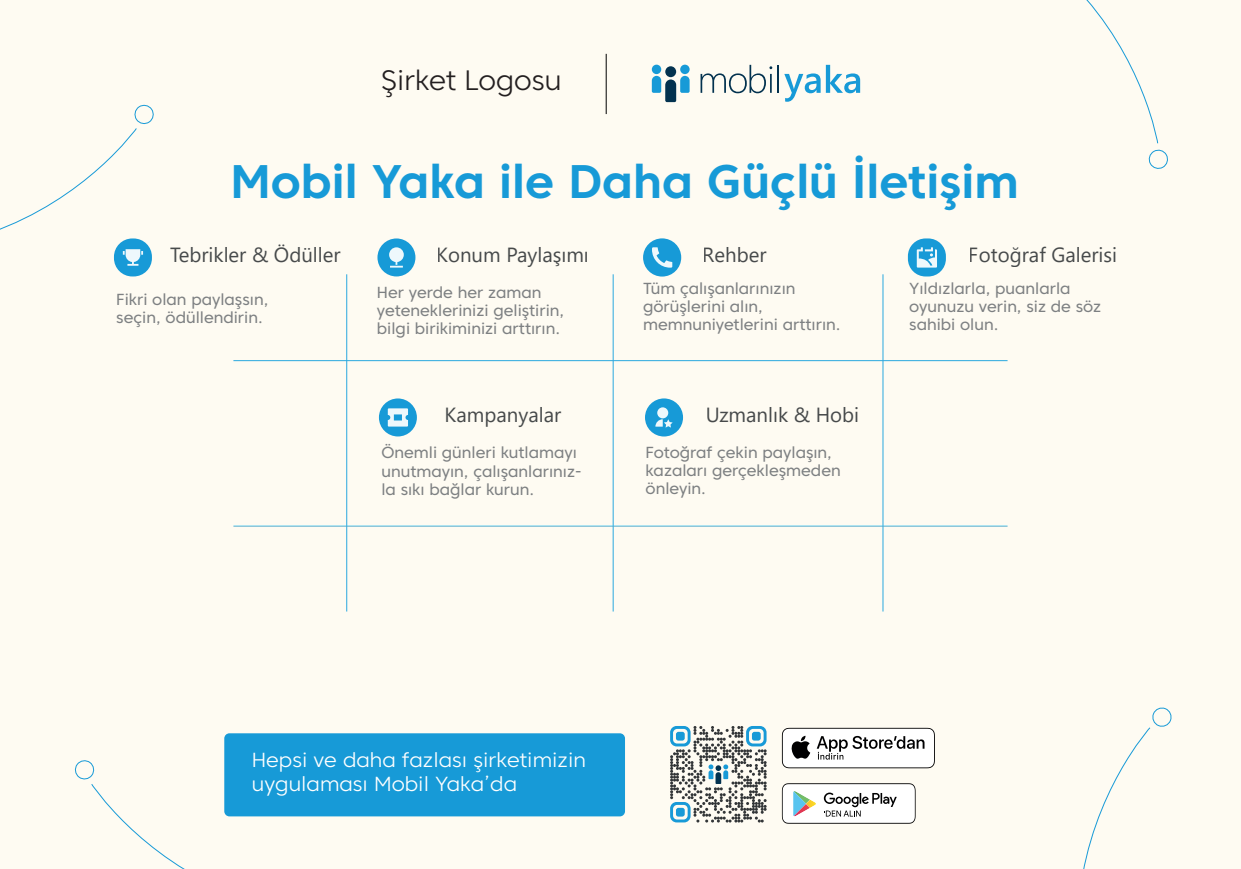
<style>
.page{position:relative;width:1241px;height:869px;background:#fff}
.page>*{position:absolute;margin:0;border:0;box-sizing:border-box;transform-origin:0 0}
.t1{font:700 46.99px "Core Sans C 65";color:#179ad7}
.t2{font:300 28px "Core Sans C 35";color:#231f20}
.t3{font:20.39px "Segoe UI";color:#474a4b}
.t4{font:300 20.3px/24.3px "Core Sans C 35";color:#fff}
.t5{font:15.92px/18.2px "Core Sans C 45";color:#7d8082}
</style>
<div class="page">
<div style="left:0;top:0;width:1240px;height:868px;background:#fefbf2"></div>
<div style="left:651px;top:65px;width:10px;height:9px;background:#179ad7;border-radius:50%"></div>
<div style="left:680px;top:65px;width:9px;height:9px;background:#179ad7;border-radius:50%"></div>
<div style="left:665px;top:66px;width:11px;height:11px;background:#03324f;border-radius:50%"></div>
<svg style="left:651px;top:76px;width:38px;height:26px"></svg>
<svg style="left:784px;top:65px;width:76px;height:37px"></svg>
<svg style="left:700px;top:65px;width:78px;height:28px"></svg>
<hr style="left:605px;top:54px;width:1px;height:60px;background:#000001">
<hr style="left:346px;top:274px;width:1px;height:337px;background:#2aa8df">
<hr style="left:613px;top:274px;width:1px;height:337px;background:#2aa8df">
<hr style="left:882px;top:274px;width:1px;height:337px;background:#2aa8df">
<hr style="left:233px;top:360px;width:774px;height:1px;background:#2aa8df">
<hr style="left:233px;top:525px;width:774px;height:1px;background:#fff">
<div style="left:224px;top:733px;width:401px;height:83px;background:#179ad7;border-radius:5px"></div>
<svg style="left:1086px;top:0;width:82px;height:169px"></svg>
<svg style="left:1083px;top:707px;width:89px;height:161px"></svg>
<svg style="left:74px;top:758px;width:300px;height:110px"></svg>
<svg style="left:670px;top:726px;width:96px;height:96px"></svg>
<svg style="left:781px;top:783px;width:134px;height:40px"></svg>
<svg style="left:781px;top:727px;width:153px;height:41px"></svg>
<svg style="left:0;top:104px;width:154px;height:173px"></svg>
<div style="left:377px;top:238px;width:38px;height:38px;background:#179ad7;border-radius:19px"></div>
<svg style="left:389px;top:247px;width:15px;height:20px"></svg>
<div style="left:643px;top:238px;width:38px;height:38px;background:#179ad7;border-radius:19px"></div>
<svg style="left:652px;top:247px;width:20px;height:20px"></svg>
<div style="left:379px;top:398px;width:38px;height:38px;background:#179ad7;border-radius:19px"></div>
<svg style="left:388px;top:408px;width:28px;height:18px"></svg>
<div style="left:645px;top:398px;width:38px;height:38px;background:#179ad7;border-radius:19px"></div>
<svg style="left:655px;top:407px;width:17px;height:20px"></svg>
<div style="left:907px;top:238px;width:38px;height:38px;background:#179ad7;border-radius:18px"></div>
<svg style="left:916px;top:247px;width:20px;height:20px"></svg>
<h2 class="t2" style="left:381px;top:69px;width:182px">Şirket Logosu</h2>
<h1 class="t1" style="left:230px;top:155px;width:789px">Mobil Yaka ile Daha Güçlü İletişim</h1>
<p class="t3" style="left:170px;top:235px;width:172px">Tebrikler &amp; Ödüller</p>
<p class="t5" style="left:116px;top:290px;width:154px">Fikri olan paylaşsın, seçin, ödüllendirin.</p>
<p class="t3" style="left:436px;top:235px;width:154px">Konum Paylaşımı</p>
<p class="t5" style="left:377px;top:283px;width:189px">Her yerde her zaman yeteneklerinizi geliştirin, bilgi birikiminizi arttırın.</p>
<p class="t3" style="left:444px;top:406px;width:118px">Kampanyalar</p>
<p class="t5" style="left:381px;top:444px;width:201px">Önemli günleri kutlamayı unutmayın, çalışanlarınız&shy;la sıkı bağlar kurun.</p>
<p class="t3" style="left:702px;top:247px;width:65px">Rehber</p>
<p class="t5" style="left:643px;top:279px;width:199px">Tüm çalışanlarınızın görüşlerini alın, memnuniyetlerini arttırın.</p>
<p class="t3" style="left:705px;top:395px;width:155px">Uzmanlık &amp; Hobi</p>
<p class="t5" style="left:645px;top:443px;width:197px">Fotoğraf çekin paylaşın, kazaları gerçekleşmeden önleyin.</p>
<p class="t3" style="left:968px;top:235px;width:150px">Fotoğraf Galerisi</p>
<p class="t5" style="left:909px;top:279px;width:193px">Yıldızlarla, puanlarla oyunuzu verin, siz de söz sahibi olun.</p>
<p class="t4" style="left:252px;top:749px;width:335px">Hepsi ve daha fazlası şirketimizin uygulaması Mobil Yaka’da</p>
</div>
